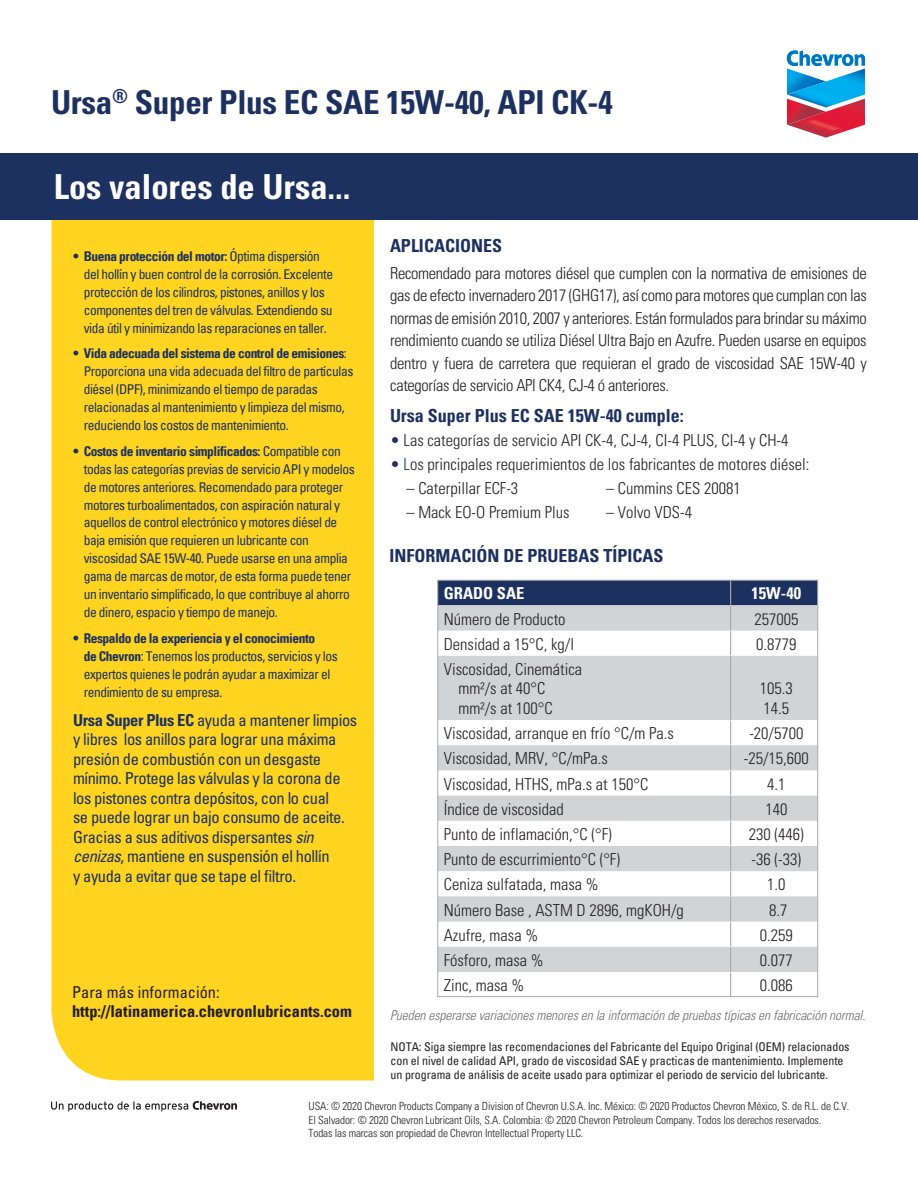
<style>
.page{position:relative;width:918px;height:1188px;background:#fff}
.page>*{position:absolute;margin:0;border:0;box-sizing:border-box;transform-origin:0 0}
.t1{font:700 condensed 34.5px "Univers LT Std";color:#fff}
.t2{font:700 condensed 33px "Univers LT Std";letter-spacing:-.01em;color:#1c315f}
.t3{font:700 condensed 18px "Univers";color:#1c315f}
.t4{font:300 condensed 16.5px/22.5px "Univers";color:#231f20}
.t5{font:condensed 16.5px/19.5px "Univers LT Std";letter-spacing:-.025em;color:#1c315f}
.t6{font:700 condensed 16.5px "Univers";color:#fff}
.t7{font:700 condensed 16.35px "Univers LT";color:#231f20}
.t8{font:condensed 16.35px "Univers LT Std";color:#231f20}
.t9{font:condensed 13.5px/18px "Univers";letter-spacing:-.035em;color:#1c315f}
.t10{font:700 condensed 13.5px "Univers LT";letter-spacing:-.035em;color:#1c315f}
.t11{font:italic 300 condensed 13.5px "Univers";letter-spacing:-.005em;color:#6d6e71}
.t12{font:condensed 12px/14.4px "Univers";letter-spacing:-.005em;color:#231f20}
.t13{font:300 condensed 11.25px/13.5px "Univers";letter-spacing:-.01em;color:#231f20}
.s1{font-family:"Univers"}
.s2{font-family:"Univers";font-weight:400}
.s3{font-family:"Univers LT";font-weight:700}
.s4{font-weight:700}
.s5{font-family:"Univers";font-style:italic}
.s6{color:#1c315f}
</style>
<div class="page">
<svg style="left:787px;top:50px;width:78px;height:88px"></svg>
<div style="left:51px;top:220px;width:323px;height:860px;background:#ffd421"></div>
<div style="left:0;top:153px;width:918px;height:67px;background:#1c315f"></div>
<svg style="left:51px;top:1101px;width:186px;height:11px"></svg>
<svg style="left:439px;top:655px;width:377px;height:317px;fill:#d1d3d4"></svg>
<hr style="left:730px;top:656px;width:1px;height:63px;background:#a7a9ac">
<svg style="left:730px;top:721px;width:1px;height:274px"></svg>
<svg style="left:439px;top:582px;width:377px;height:73px"></svg>
<h2 class="t2" style="left:51px;top:82px;width:563px">Ursa<sup>®</sup> Super Plus EC SAE 15W-40, API CK-4</h2>
<h1 class="t1" style="left:54px;top:165px;width:298px">Los valores de Ursa...</h1>
<p class="t10" style="left:73px;top:247px;width:248px">• Buena protección del motor<span class="s1">:</span> <span class="s2">Óptima dispersión</span></p>
<p class="t9" style="left:84px;top:265px;width:251px">del hollín y buen control de la corrosión. Excelente protección de los cilindros, pistones, anillos y los componentes del tren de válvulas. Extendiendo su vida útil y minimizando las reparaciones en taller.</p>
<p class="t10" style="left:73px;top:345px;width:275px">• Vida adecuada del sistema de control de emisiones<span class="s2">:</span></p>
<p class="t9" style="left:84px;top:362px;width:271px">Proporciona una vida adecuada del filtro de partículas diésel (DPF), minimizando el tiempo de paradas relacionadas al mantenimiento y limpieza del mismo, reduciendo los costos de mantenimiento.</p>
<p class="t10" style="left:73px;top:442px;width:269px">• Costos de inventario simplificados<span class="s1">:</span> <span class="s2">Compatible con</span></p>
<p class="t9" style="left:84px;top:459px;width:273px">todas las categorías previas de servicio API y modelos de motores anteriores. Recomendado para proteger motores turboalimentados, con aspiración natural y aquellos de control electrónico y motores diésel de baja emisión que requieren un lubricante con viscosidad SAE 15W-40. Puede usarse en una amplia gama de marcas de motor, de esta forma puede tener un inventario simplificado, lo que contribuye al ahorro de dinero, espacio y tiempo de manejo.</p>
<p class="t10" style="left:73px;top:630px;width:244px">• Respaldo de la experiencia y el conocimiento</p>
<p class="t9" style="left:84px;top:647px;width:256px"><span class="s3">de Chevron</span>: Tenemos los productos, servicios y los expertos quienes le podrán ayudar a maximizar el rendimiento de su empresa.</p>
<p class="t5" style="left:73px;top:710px;width:286px"><span class="s4">Ursa Super Plus EC</span> ayuda a mantener limpios y libres los anillos para lograr una máxima presión de combustión con un desgaste mínimo. Protege las válvulas y la corona de los pistones contra depósitos, con lo cual<br>se puede lograr un bajo consumo de aceite.<br>Gracias a sus aditivos dispersantes <span class="s5">sin cenizas</span>, mantiene en suspensión el hollín<br>y ayuda a evitar que se tape el filtro.</p>
<p class="t8" style="left:72px;top:982px;width:149px">Para más información:</p>
<p class="t7" style="left:72px;top:1001px;width:281px">http://latinamerica.chevronlubricants.com</p>
<p class="t3" style="left:390px;top:235px;width:114px">APLICACIONES</p>
<p class="t4" style="left:390px;top:262px;width:478px;text-align:justify">Recomendado para motores diésel que cumplen con la normativa de emisiones de gas de efecto invernadero 2017 (GHG17), así como para motores que cumplan con las normas de emisión 2010, 2007 y anteriores. Están formulados para brindar su máximo rendimiento cuando se utiliza Diésel Ultra Bajo en Azufre. Pueden usarse en equipos dentro y fuera de carretera que requieran el grado de viscosidad SAE 15W-40 y categorías de servicio API CK4, CJ-4 ó anteriores.</p>
<p class="t3" style="left:390px;top:405px;width:295px">Ursa Super Plus EC SAE 15W-40 cumple:</p>
<p class="t4" style="left:390px;top:429px;width:400px"><span class="s6">•</span> Las categorías de servicio API CK-4, CJ-4, CI-4 PLUS, CI-4 y CH-4</p>
<p class="t4" style="left:390px;top:453px;width:421px"><span class="s6">• L</span>os principales requerimientos de los fabricantes de motores diésel:</p>
<p class="t4" style="left:407px;top:477px;width:113px">– Caterpillar ECF-3</p>
<p class="t4" style="left:606px;top:477px;width:136px">– Cummins CES 20081</p>
<p class="t4" style="left:407px;top:501px;width:165px">– Mack EO-O Premium Plus</p>
<p class="t4" style="left:606px;top:501px;width:88px">– Volvo VDS-4</p>
<p class="t3" style="left:390px;top:544px;width:276px">INFORMACIÓN DE PRUEBAS TÍPICAS</p>
<p class="t6" style="left:444px;top:583px;width:82px">GRADO SAE</p>
<p class="t6" style="left:752px;top:583px;width:51px">15W-40</p>
<p class="t4" style="left:444px;top:607px;width:123px">Número de Producto</p>
<p class="t4" style="left:754px;top:607px;width:45px">257005</p>
<p class="t4" style="left:444px;top:633px;width:132px">Densidad a 15°C, kg/l</p>
<p class="t4" style="left:756px;top:633px;width:42px">0.8779</p>
<p class="t4" style="left:458px;top:659px;width:125px;line-height:19.5px;text-indent:-15px">Viscosidad, Cinemática mm²/s at 40°C mm²/s at 100°C</p>
<p class="t4" style="left:760px;top:679px;width:34px;line-height:19.5px">105.3<br>14.5</p>
<p class="t4" style="left:444px;top:722px;width:232px">Viscosidad, arranque en frío °C/m Pa.s</p>
<p class="t4" style="left:749px;top:722px;width:56px">-20/5700</p>
<p class="t4" style="left:444px;top:747px;width:166px">Viscosidad, MRV, °C/mPa.s</p>
<p class="t4" style="left:744px;top:747px;width:67px">-25/15,600</p>
<p class="t4" style="left:444px;top:772px;width:206px">Viscosidad, HTHS, mPa.s at 150°C</p>
<p class="t4" style="left:767px;top:772px;width:20px">4.1</p>
<p class="t4" style="left:444px;top:797px;width:122px">Índice de viscosidad</p>
<p class="t4" style="left:765px;top:797px;width:23px">140</p>
<p class="t4" style="left:444px;top:823px;width:170px">Punto de inflamación,°C (°F)</p>
<p class="t4" style="left:749px;top:823px;width:56px">230 (446)</p>
<p class="t4" style="left:444px;top:848px;width:178px">Punto de escurrimiento°C (°F)</p>
<p class="t4" style="left:752px;top:848px;width:51px">-36 (-33)</p>
<p class="t4" style="left:444px;top:873px;width:156px">Ceniza sulfatada, masa %</p>
<p class="t4" style="left:767px;top:873px;width:20px">1.0</p>
<p class="t4" style="left:444px;top:898px;width:242px">Número Base , ASTM D 2896, mgKOH/g</p>
<p class="t4" style="left:769px;top:898px;width:20px">8.7</p>
<p class="t4" style="left:444px;top:923px;width:96px">Azufre, masa %</p>
<p class="t4" style="left:760px;top:923px;width:34px">0.259</p>
<p class="t4" style="left:444px;top:949px;width:101px">Fósforo, masa %</p>
<p class="t4" style="left:760px;top:949px;width:34px">0.077</p>
<p class="t4" style="left:444px;top:974px;width:82px">Zinc, masa %</p>
<p class="t4" style="left:760px;top:974px;width:34px">0.086</p>
<p class="t11" style="left:390px;top:1007px;width:477px">Pueden esperarse variaciones menores en la información de pruebas típicas en fabricación normal.</p>
<p class="t12" style="left:391px;top:1039px;width:461px">NOTA: Siga siempre las recomendaciones del Fabricante del Equipo Original (OEM) relacionados con el nivel de calidad API, grado de viscosidad SAE y practicas de mantenimiento. Implemente un programa de análisis de aceite usado para optimizar el periodo de servicio del lubricante.</p>
<p class="t13" style="left:309px;top:1100px;width:542px">USA: © 2020 Chevron Products Company a Division of Chevron U.S.A. Inc. México: © 2020 Productos Chevron México, S. de R.L. de C.V.<br>El Salvador: © 2020 Chevron Lubricant Oils, S.A. Colombia: © 2020 Chevron Petroleum Company. Todos los derechos reservados.<br>Todas las marcas son propiedad de Chevron Intellectual Property LLC.</p>
</div>
